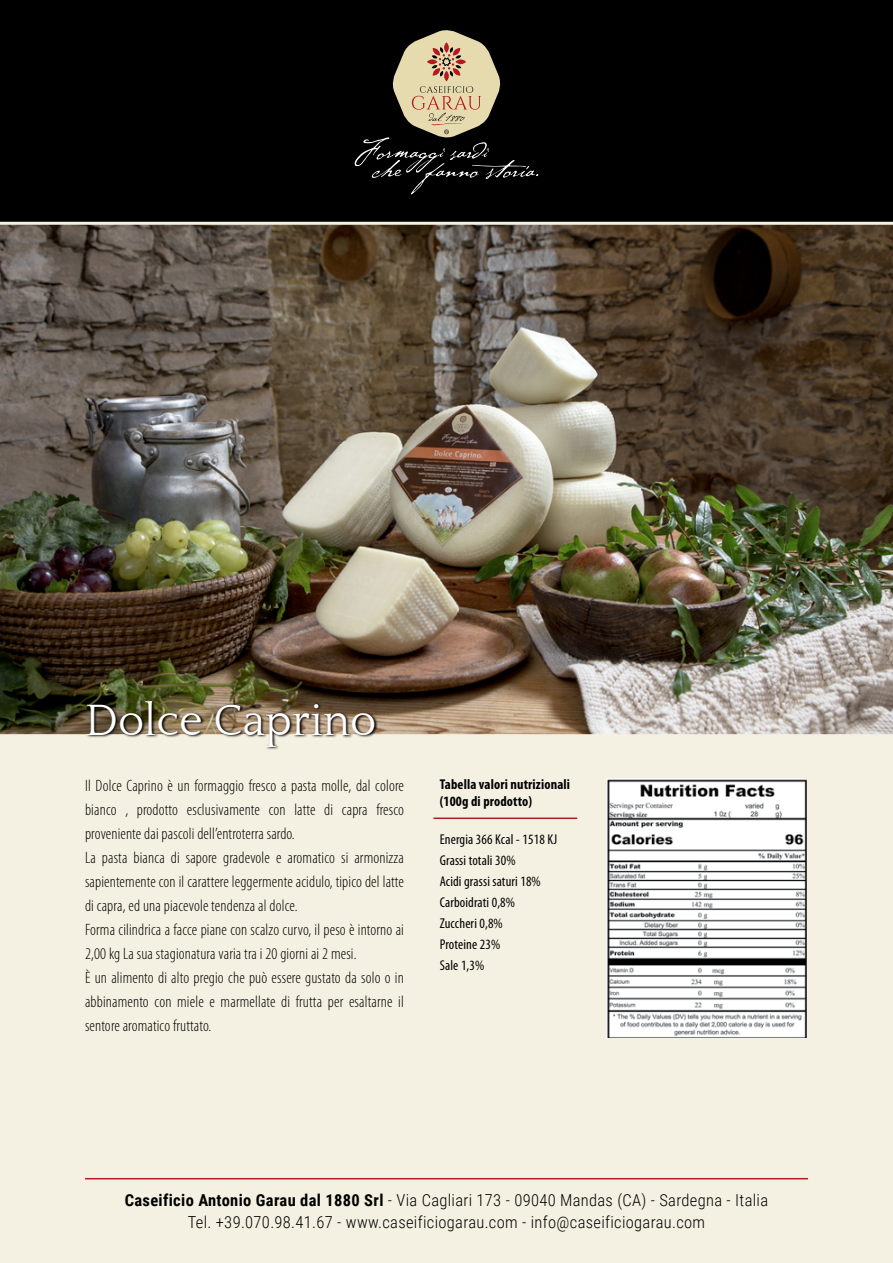
<style>
.page{position:relative;width:893px;height:1263px;background:#fff}
.page>*{position:absolute;margin:0;border:0;box-sizing:border-box;transform-origin:0 0}
.t1{font:45px "Quattrocento";color:#fff}
.t2{font:300 condensed 16.5px/24px "Myriad Pro";letter-spacing:.01em;color:#000}
.t3{font:300 16.5px/22.5px "Roboto Condensed";letter-spacing:.02em;color:#000;text-align:center}
.t4{font:condensed 14.25px/21px "Myriad Pro";letter-spacing:.01em;color:#000}
.t5{font:700 condensed 14.25px/17.1px "Myriad Pro";letter-spacing:.01em;color:#000}
.s1{font-weight:700}
</style>
<div class="page">
<div style="left:0;top:0;width:893px;height:281px;background:#000"></div>
<div style="left:0;top:487px;width:893px;height:776px;background:#f5f1e2"></div>
<img style="left:0;top:222px;width:893px;height:513px">
<hr style="left:433px;top:817px;width:144px;height:2px;background:#b5191e">
<svg style="left:355px;top:30px;width:183px;height:164px"></svg>
<img style="left:86px;top:700px;width:292px;height:49px">
<hr style="left:85px;top:1178px;width:723px;height:1px;background:#b5191e">
<img style="left:607px;top:778px;width:199px;height:259px">
<h1 class="t1" style="left:85px;top:696px;width:293px">Dolce Caprino</h1>
<p class="t2" style="left:85px;top:773px;width:320px">Il Dolce Caprino è un formaggio fresco a pasta molle, dal colore bianco , prodotto esclusivamente con latte di capra fresco proveniente dai pascoli dell’entroterra sardo.<br>La pasta bianca di sapore gradevole e aromatico si armonizza sapientemente con il carattere leggermente acidulo, tipico del latte di capra, ed una piacevole tendenza al dolce.<br>Forma cilindrica a facce piane con scalzo curvo, il peso è intorno ai 2,00 kg La sua stagionatura varia tra i 20 giorni ai 2 mesi.<br>È un alimento di alto pregio che può essere gustato da solo o in abbinamento con miele e marmellate di frutta per esaltarne il sentore aromatico fruttato.</p>
<p class="t5" style="left:440px;top:775px;width:132px">Tabella valori nutrizionali (100g di prodotto)</p>
<p class="t4" style="left:440px;top:829px;width:119px">Energia 366 Kcal - 1518 KJ<br>Grassi totali 30%<br>Acidi grassi saturi 18%<br>Carboidrati 0,8%<br>Zuccheri 0,8%<br>Proteine 23%<br>Sale 1,3%</p>
<p class="t3" style="left:125px;top:1188px;width:645px"><span class="s1">Caseificio Antonio Garau dal 1880 Srl</span> - Via Cagliari 173 - 09040 Mandas (CA) - Sardegna - Italia<br>Tel. +39.070.98.41.67 - www.caseificiogarau.com - info@caseificiogarau.com</p>
</div>
